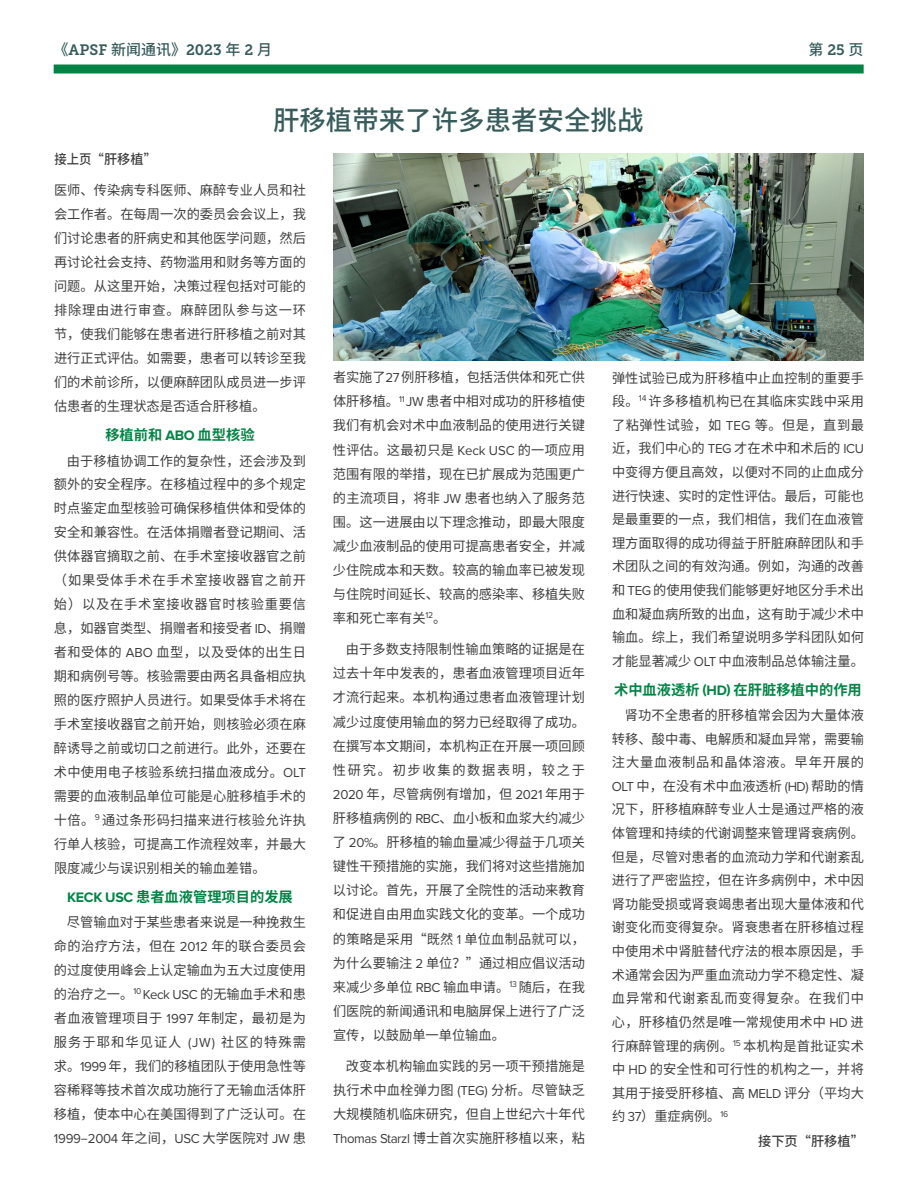
<style>
.page{position:relative;width:918px;height:1188px;background:#fff}
.page>*{position:absolute;margin:0;border:0;box-sizing:border-box;transform-origin:0 0}
.t1{font:500 27px "Source Han Sans CN";color:#385c5c}
.t2{font:15px "Museo Slab 700";color:#385c5c}
.t3{font:500 15px "Source Han Sans CN";color:#385c5c}
.t4{font:700 14.25px "Source Han Sans CN";color:#038445}
.t5{font:13.5px/24px "Source Han Sans CN";letter-spacing:.005em;color:#3e3e3f;text-align:justify}
.t6{font:13.5px "Proxima Nova";letter-spacing:-.025em;color:#3e3e3f}
.t7{font:500 13.5px "Source Han Sans CN";color:#3e3e3f;scale:.92 1}
.t8{font:500 13.5px "Source Han Sans CN";color:#3e3e3f}
.s1{font-family:"Source Han Sans CN";font-weight:500}
.s2{font-family:"Museo Slab 700";font-weight:400}
.s3{font-family:"Proxima Nova"}
.s4{font-family:"Source Han Sans CN"}
</style>
<div class="page">
<div style="left:54px;top:64px;width:810px;height:10px;background:#038445"></div>
<img style="left:333px;top:153px;width:531px;height:208px">
<p class="t2" style="left:54px;top:41px;width:220px"><span class="s1">《</span>APSF <span class="s1">新闻通讯》</span>2023 <span class="s1">年</span> 2 <span class="s1">月</span></p>
<p class="t3" style="left:809px;top:41px;width:57px">第 <span class="s2">25</span> 页</p>
<p class="t7" style="left:54px;top:152px;width:112px">接上页“肝移植”</p>
<h1 class="t1" style="left:273px;top:104px;width:372px">肝移植带来了许多患者安全挑战</h1>
<p class="t5" style="left:54px;top:179px;width:254px">医师、传染病专科医师、麻醉专业人员和社会工作者。在每周一次的委员会会议上，我们讨论患者的肝病史和其他医学问题，然后再讨论社会支持、药物滥用和财务等方面的问题。从这里开始，决策过程包括对可能的排除理由进行审查。麻醉团队参与这一环节，使我们能够在患者进行肝移植之前对其进行正式评估。如需要，患者可以转诊至我们的术前诊所，以便麻醉团队成员进一步评估患者的生理状态是否适合肝移植。</p>
<p class="t4" style="left:105px;top:427px;width:151px">移植前和 <span class="s3">ABO</span> 血型核验</p>
<p class="t5" style="left:54px;top:449px;width:254px;text-indent:13px">由于移植协调工作的复杂性，还会涉及到额外的安全程序。在移植过程中的多个规定时点鉴定血型核验可确保移植供体和受体的安全和兼容性。在活体捐赠者登记期间、活供体器官摘取之前、在手术室接收器官之前（如果受体手术在手术室接收器官之前开始）以及在手术室接收器官时核验重要信息，如器官类型、捐赠者和接受者 <span class="s3">ID</span>、捐赠者和受体的 <span class="s3">ABO</span> 血型，以及受体的出生日期和病例号等。核验需要由两名具备相应执照的医疗照护人员进行。如果受体手术将在手术室接收器官之前开始，则核验必须在麻醉诱导之前或切口之前进行。此外，还要在术中使用电子核验系统扫描血液成分。<span class="s3">OLT</span>需要的血液制品单位可能是心脏移植手术的十倍。<sup>9</sup> 通过条形码扫描来进行核验允许执行单人核验，可提高工作流程效率，并最大限度减少与误识别相关的输血差错。</p>
<p class="t4" style="left:67px;top:889px;width:227px"><span class="s3">KECK USC</span> 患者血液管理项目的发展</p>
<p class="t5" style="left:54px;top:911px;width:254px;text-indent:13px">尽管输血对于某些患者来说是一种挽救生命的治疗方法，但在 <span class="s3">2012</span> 年的联合委员会的过度使用峰会上认定输血为五大过度使用的治疗之一。<sup>10</sup> <span class="s3">Keck USC</span> 的无输血手术和患者血液管理项目于 <span class="s3">1997</span> 年制定，最初是为服务于耶和华见证人 <span class="s3">(JW)</span> 社区的特殊需求。<span class="s3">1999</span> 年，我们的移植团队于使用急性等容稀释等技术首次成功施行了无输血活体肝移植，使本中心在美国得到了广泛认可。在</p>
<p class="t6" style="left:54px;top:1131px;width:253px">1999<span class="s4">–</span>2004 <span class="s4">年之间，</span>USC <span class="s4">大学医院对</span> JW <span class="s4">患</span></p>
<p class="t5" style="left:333px;top:366px;width:254px">者实施了<span class="s3">27</span> 例肝移植，包括活供体和死亡供体肝移植。<sup>11</sup> <span class="s3">JW</span> 患者中相对成功的肝移植使我们有机会对术中血液制品的使用进行关键性评估。这最初只是 <span class="s3">Keck USC</span> 的一项应用范围有限的举措，现在已扩展成为范围更广的主流项目，将非 <span class="s3">JW</span> 患者也纳入了服务范围。这一进展由以下理念推动，即最大限度减少血液制品的使用可提高患者安全，并减少住院成本和天数。较高的输血率已被发现与住院时间延长、较高的感染率、移植失败率和死亡率有关<sup>12</sup>。</p>
<p class="t5" style="left:333px;top:637px;width:254px;text-indent:13px">由于多数支持限制性输血策略的证据是在过去十年中发表的，患者血液管理项目近年才流行起来。本机构通过患者血液管理计划减少过度使用输血的努力已经取得了成功。在撰写本文期间，本机构正在开展一项回顾性研究。初步收集的数据表明，较之于<span class="s3">2020</span> 年，尽管病例有增加，但 <span class="s3">2021</span> 年用于肝移植病例的 <span class="s3">RBC</span>、血小板和血浆大约减少了 <span class="s3">20%</span>。肝移植的输血量减少得益于几项关键性干预措施的实施，我们将对这些措施加以讨论。首先，开展了全院性的活动来教育和促进自由用血实践文化的变革。一个成功的策略是采用“既然 <span class="s3">1</span> 单位血制品就可以，为什么要输注 <span class="s3">2</span> 单位？”通过相应倡议活动来减少多单位 <span class="s3">RBC</span> 输血申请。<sup>13</sup> 随后，在我们医院的新闻通讯和电脑屏保上进行了广泛宣传，以鼓励单一单位输血。</p>
<p class="t5" style="left:333px;top:1054px;width:254px;text-indent:13px">改变本机构输血实践的另一项干预措施是执行术中血栓弹力图 <span class="s3">(TEG)</span> 分析。尽管缺乏大规模随机临床研究，但自上世纪六十年代<span class="s3">Thomas Starzl</span> 博士首次实施肝移植以来，粘</p>
<p class="t5" style="left:612px;top:366px;width:254px;line-height:23.5px">弹性试验已成为肝移植中止血控制的重要手段。<sup>14</sup> 许多移植机构已在其临床实践中采用了粘弹性试验，如 <span class="s3">TEG</span> 等。但是，直到最近，我们中心的 <span class="s3">TEG</span> 才在术中和术后的 <span class="s3">ICU</span>中变得方便且高效，以便对不同的止血成分进行快速、实时的定性评估。最后，可能也是最重要的一点，我们相信，我们在血液管理方面取得的成功得益于肝脏麻醉团队和手术团队之间的有效沟通。例如，沟通的改善和 <span class="s3">TEG</span> 的使用使我们能够更好地区分手术出血和凝血病所致的出血，这有助于减少术中输血。综上，我们希望说明多学科团队如何才能显著减少 <span class="s3">OLT</span> 中血液制品总体输注量。</p>
<p class="t4" style="left:614px;top:682px;width:249px">术中血液透析 <span class="s3">(HD)</span> 在肝脏移植中的作用</p>
<p class="t5" style="left:612px;top:704px;width:254px;line-height:23.5px;text-indent:13px">肾功不全患者的肝移植常会因为大量体液转移、酸中毒、电解质和凝血异常，需要输注大量血液制品和晶体溶液。早年开展的<span class="s3">OLT</span> 中，在没有术中血液透析 <span class="s3">(HD)</span> 帮助的情况下，肝移植麻醉专业人士是通过严格的液体管理和持续的代谢调整来管理肾衰病例。但是，尽管对患者的血流动力学和代谢紊乱进行了严密监控，但在许多病例中，术中因肾功能受损或肾衰竭患者出现大量体液和代谢变化而变得复杂。肾衰患者在肝移植过程中使用术中肾脏替代疗法的根本原因是，手术通常会因为严重血流动力学不稳定性、凝血异常和代谢紊乱而变得复杂。在我们中心，肝移植仍然是唯一常规使用术中 <span class="s3">HD</span> 进行麻醉管理的病例。<sup>15</sup> 本机构是首批证实术中 <span class="s3">HD</span> 的安全性和可行性的机构之一，并将其用于接受肝移植、高 <span class="s3">MELD</span> 评分（平均大约 <span class="s3">37</span>）重症病例。<sup>16</sup></p>
<p class="t8" style="left:758px;top:1133px;width:107px">接下页“肝移植”</p>
</div>
